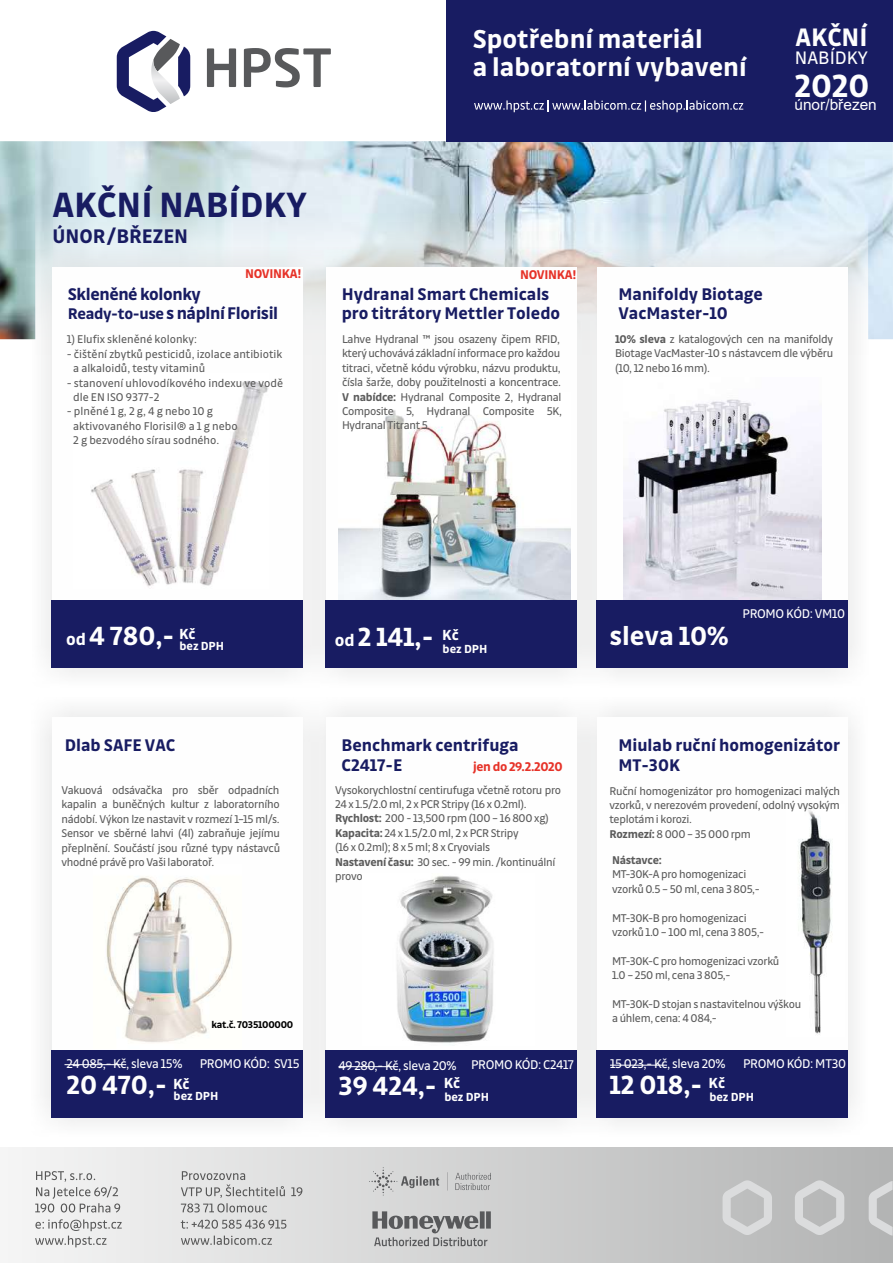
<style>
.page{position:relative;width:893px;height:1263px;background:#fff}
.page>*{position:absolute;margin:0;border:0;box-sizing:border-box;transform-origin:0 0}
.t1{font:700 37.5px "Drive";color:#181c62}
.t2{font:700 34.2px "Drive";color:#fefefe}
.t3{font:700 28.05px "Drive";color:#fefefe}
.t4{font:700 27.75px/27.8px "Drive";color:#fefefe}
.t5{font:700 27px "Drive";color:#fefefe}
.t6{font:700 21px "Drive";color:#181c62}
.t7{font:19.35px "Drive";color:#fefefe}
.t8{font:700 18px/19.5px "Drive";color:#181c62}
.t9{font:700 18px/19.5px "Drive";letter-spacing:-.02em;color:#181c62}
.t10{font:700 15.6px "Drive";letter-spacing:-.01em;color:#fefefe}
.t11{font:15.45px "Arial";color:#fefefe}
.t12{font:13.5px "Drive";letter-spacing:-.02em;color:#fff}
.t13{font:700 13.5px "Drive";letter-spacing:-.02em;color:#e63228}
.t14{font:700 12.45px "Drive";color:#fefefe}
.t15{font:12px/14.4px "Drive";letter-spacing:-.02em;color:#5b5b5b}
.t16{font:12px/14.4px "Drive";color:#5b5b5b}
.t17{font:700 12px "Drive";letter-spacing:-.02em;color:#5b5b5b}
.t18{font:700 10.5px "Drive";letter-spacing:-.02em;color:#000}
.s1{font-size:16.5px}
.s2{font-weight:700}
.s3{font-size:18px}
</style>
<div class="page">
<img style="left:0;top:141px;width:893px;height:198px">
<svg style="left:37px;top:215px;width:829px;height:33px;background:#dce8ee"></svg>
<div style="left:0;top:1147px;width:893px;height:116px;background:linear-gradient(to right,#f5f5f5,#b2b3b3)"></div>
<svg style="left:117px;top:31px;width:73px;height:81px"></svg>
<svg style="left:207px;top:48px;width:29px;height:39px"></svg>
<svg style="left:244px;top:48px;width:87px;height:39px"></svg>
<svg style="left:35px;top:1171px;width:85px;height:41px"></svg>
<svg style="left:35px;top:1219px;width:87px;height:28px"></svg>
<svg style="left:181px;top:1171px;width:121px;height:41px;background:#cecfcf"></svg>
<svg style="left:181px;top:1219px;width:105px;height:10px"></svg>
<svg style="left:181px;top:1235px;width:91px;height:10px"></svg>
<svg style="left:722px;top:1180px;width:50px;height:55px;background:#c9cacb"></svg>
<svg style="left:795px;top:1180px;width:49px;height:55px;background:#c6c7c8"></svg>
<svg style="left:869px;top:1181px;width:24px;height:54px"></svg>
<svg style="left:369px;top:1167px;width:70px;height:28px;background:#c6c7c7"></svg>
<svg style="left:455px;top:1173px;width:36px;height:17px"></svg>
<svg style="left:447px;top:1172px;width:1px;height:18px"></svg>
<div style="left:446px;top:0;width:447px;height:141px;background:#181c62"></div>
<svg style="left:474px;top:100px;width:269px;height:12px"></svg>
<svg style="left:372px;top:1211px;width:119px;height:35px;background:#a9a9aa"></svg>
<img style="left:32px;top:248px;width:836px;height:427px">
<div style="left:52px;top:268px;width:251px;height:399px;background:#fefefe"></div>
<div style="left:326px;top:268px;width:251px;height:399px;background:#fefefe"></div>
<div style="left:597px;top:268px;width:251px;height:399px;background:#fefefe"></div>
<div style="left:44px;top:710px;width:810px;height:414px;background:#f1f1f1"></div>
<div style="left:52px;top:717px;width:251px;height:399px;background:#fefefe"></div>
<div style="left:326px;top:717px;width:251px;height:399px;background:#fefefe"></div>
<div style="left:597px;top:717px;width:251px;height:399px;background:#fefefe"></div>
<div style="left:52px;top:600px;width:251px;height:67px;background:#181c62"></div>
<div style="left:52px;top:1050px;width:251px;height:67px;background:#181c62"></div>
<div style="left:326px;top:1050px;width:251px;height:67px;background:#181c62"></div>
<div style="left:597px;top:1050px;width:251px;height:67px;background:#181c62"></div>
<hr style="left:65px;top:1064px;width:61px;height:1px;background:#fff">
<hr style="left:338px;top:1066px;width:60px;height:1px;background:#fff">
<hr style="left:610px;top:1065px;width:57px;height:1px;background:#fff">
<img style="left:91px;top:381px;width:177px;height:206px">
<img style="left:339px;top:410px;width:231px;height:190px">
<div style="left:326px;top:600px;width:251px;height:67px;background:#181c62"></div>
<img style="left:106px;top:876px;width:126px;height:167px">
<img style="left:397px;top:876px;width:97px;height:167px">
<img style="left:798px;top:810px;width:34px;height:225px">
<img style="left:623px;top:399px;width:199px;height:201px">
<div style="left:597px;top:600px;width:251px;height:67px;background:#181c62"></div>
<h1 class="t1" style="left:52px;top:183px;width:256px">AKČNÍ NABÍDKY</h1>
<h3 class="t6" style="left:52px;top:223px;width:137px">ÚNOR/BŘEZEN</h3>
<h3 class="t4" style="left:473px;top:25px;width:275px">Spotřební materiál<br>a laboratorní vybavení</h3>
<h3 class="t5" style="left:795px;top:22px;width:74px">AKČNÍ</h3>
<h3 class="t7" style="left:795px;top:47px;width:74px">NABÍDKY</h3>
<h2 class="t2" style="left:794px;top:66px;width:76px">2020</h2>
<p class="t11" style="left:794px;top:94px;width:84px">únor/březen</p>
<p class="t13" style="left:245px;top:266px;width:58px">NOVINKA!</p>
<p class="t13" style="left:520px;top:267px;width:58px">NOVINKA!</p>
<h3 class="t9" style="left:68px;top:284px;width:212px">Skleněné kolonky<br><span class="s1">Ready-to-use</span> s náplní Florisil</h3>
<h3 class="t8" style="left:342px;top:284px;width:220px">Hydranal Smart Chemicals pro titrátory Mettler Toledo</h3>
<h3 class="t8" style="left:618px;top:284px;width:146px">Manifoldy Biotage<br>VacMaster-10</h3>
<p class="t16" style="left:67px;top:332px;width:132px">1) Elufix skleněné kolonky:</p>
<p class="t16" style="left:73px;top:347px;width:211px;text-indent:-6px">- čištění zbytků pesticidů, izolace antibiotik a alkaloidů, testy vitaminů</p>
<p class="t16" style="left:73px;top:375px;width:211px;text-indent:-6px">- stanovení uhlovodíkového indexu ve vodě dle EN ISO 9377-2</p>
<p class="t16" style="left:73px;top:404px;width:166px;text-indent:-6px">- plněné 1 g, 2 g, 4 g nebo 10 g aktivovaného Florisil® a 1 g nebo<br>2 g bezvodého sírau sodného.</p>
<p class="t15" style="left:342px;top:332px;width:221px">Lahve Hydranal ™ jsou osazeny čipem RFID, který uchovává základní informace pro každou titraci, včetně kódu výrobku, názvu produktu, čísla šarže, doby použitelnosti a koncentrace.<br><span class="s2">V nabídce:</span> Hydranal Composite 2, Hydranal Composite 5, Hydranal Composite 5K, Hydranal Titrant 5.</p>
<p class="t15" style="left:615px;top:332px;width:220px;text-align:justify"><span class="s2">10% sleva</span> z katalogových cen na manifoldy Biotage VacMaster-10 s nástavcem dle výběru (10, 12 nebo 16 mm).</p>
<p class="t12" style="left:743px;top:606px;width:104px">PROMO KÓD: VM10</p>
<h3 class="t3" style="left:66px;top:619px;width:110px"><span class="s3">od</span> 4 780,-</h3>
<h3 class="t10" style="left:179px;top:624px;width:18px">Kč</h3>
<p class="t14" style="left:179px;top:638px;width:46px">bez DPH</p>
<h3 class="t3" style="left:335px;top:621px;width:126px"><span class="s3">od</span> 2 141,- <sup>Kč</sup></h3>
<h3 class="t3" style="left:609px;top:619px;width:121px">sleva 10%</h3>
<p class="t14" style="left:443px;top:642px;width:46px">bez DPH</p>
<h3 class="t8" style="left:65px;top:735px;width:112px">Dlab SAFE VAC</h3>
<h3 class="t8" style="left:342px;top:735px;width:179px">Benchmark centrifuga<br>C2417-E</h3>
<h3 class="t8" style="left:618px;top:735px;width:223px">Miulab ruční homogenizátor<br>MT-30K</h3>
<p class="t13" style="left:473px;top:759px;width:91px">jen do 29.2.2020</p>
<p class="t15" style="left:335px;top:782px;width:227px">Vysokorychlostní centirufuga včetně rotoru pro 24 x 1.5/2.0 ml, 2 x PCR Stripy (16 x 0.2ml).<br><span class="s2">Rychlost:</span> 200 - 13,500 rpm (100 – 16 800 xg)<br><span class="s2">Kapacita:</span> 24 x 1.5/2.0 ml, 2 x PCR Stripy<br>(16 x 0.2ml); 8 x 5 ml; 8 x Cryovials<br><span class="s2">Nastavení času:</span> 30 sec. - 99 min. /kontinuální provoz</p>
<p class="t15" style="left:61px;top:783px;width:220px;text-align:justify">Vakuová odsávačka pro sběr odpadních kapalin a buněčných kultur z laboratorního nádobí. Výkon lze nastavit v rozmezí 1–15 ml/s.<br>Sensor ve sběrné lahvi (4l) zabraňuje jejímu přeplnění. Součástí jsou různé typy nástavců vhodné právě pro Vaši laboratoř.</p>
<p class="t15" style="left:609px;top:783px;width:232px">Ruční homogenizátor pro homogenizaci malých vzorků, v nerezovém provedení, odolný vysokým teplotám i korozi.<br><span class="s2">Rozmezí:</span> 8 000 – 35 000 rpm</p>
<p class="t17" style="left:612px;top:853px;width:51px">Nástavce:</p>
<p class="t15" style="left:612px;top:867px;width:149px">MT-30K-A pro homogenizaci vzorků 0.5 – 50 ml, cena 3 805,-</p>
<p class="t15" style="left:612px;top:910px;width:154px">MT-30K-B pro homogenizaci vzorků 1.0 – 100 ml, cena 3 805,-</p>
<p class="t15" style="left:612px;top:953px;width:169px">MT-30K-C pro homogenizaci vzorků<br>1.0 – 250 ml, cena 3 805,-</p>
<p class="t15" style="left:612px;top:997px;width:191px">MT-30K-D stojan s nastavitelnou výškou a úhlem, cena: 4 084,-</p>
<p class="t18" style="left:212px;top:1019px;width:83px">kat.č. 7035100000</p>
<p class="t12" style="left:200px;top:1056px;width:101px">PROMO KÓD: SV15</p>
<p class="t12" style="left:471px;top:1057px;width:104px">PROMO KÓD: C2417</p>
<p class="t12" style="left:743px;top:1056px;width:104px">PROMO KÓD: MT30</p>
<p class="t12" style="left:67px;top:1056px;width:117px">24 085,- Kč, sleva 15%</p>
<p class="t12" style="left:338px;top:1058px;width:120px">49 280,- Kč, sleva 20%</p>
<p class="t12" style="left:610px;top:1056px;width:117px">15 023,- Kč, sleva 20%</p>
<h3 class="t3" style="left:66px;top:1068px;width:102px">20 470,-</h3>
<h3 class="t10" style="left:173px;top:1075px;width:18px">Kč</h3>
<h3 class="t3" style="left:339px;top:1069px;width:100px">39 424,-</h3>
<p class="t14" style="left:174px;top:1089px;width:46px">bez DPH</p>
<h3 class="t10" style="left:444px;top:1073px;width:18px">Kč</h3>
<h3 class="t3" style="left:610px;top:1068px;width:94px">12 018,-</h3>
<p class="t14" style="left:444px;top:1089px;width:46px">bez DPH</p>
<h3 class="t10" style="left:709px;top:1073px;width:18px">Kč</h3>
<p class="t14" style="left:709px;top:1089px;width:46px">bez DPH</p>
</div>
